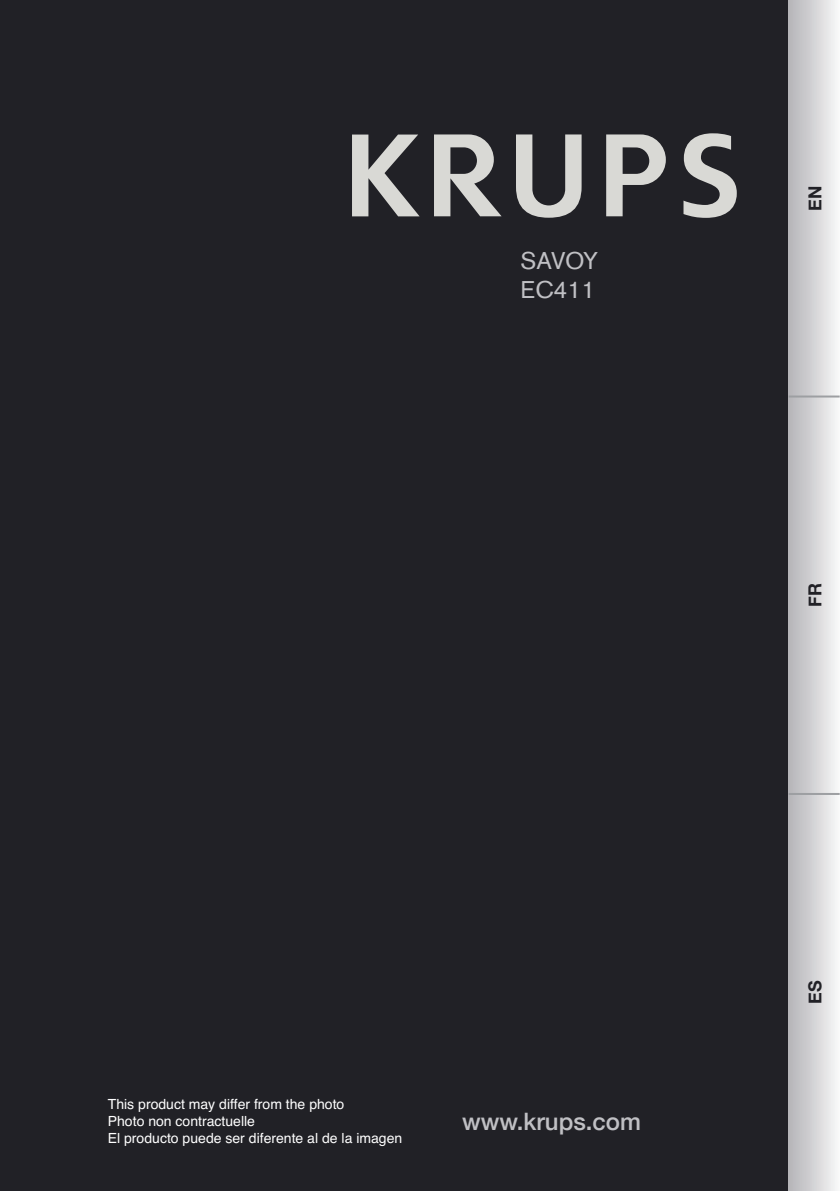
<style>
.page{position:relative;width:840px;height:1191px;background:#fff}
.page>*{position:absolute;margin:0;border:0;box-sizing:border-box;transform-origin:0 0}
.t1{font:500 24px "Helvetica Neue";color:#c0c0c4}
.t2{font:24px/28.8px "Akzidenz Grotesk BE";color:#c0c0c4}
.t3{font:700 18px "Helvetica Neue";color:#212126}
.t4{font:14px/16.8px "Helvetica";color:#fff}
</style>
<div class="page">
<div style="left:0;top:0;width:839px;height:1191px;background:#212126"></div>
<div style="left:788px;top:0;width:51px;height:1191px;background:linear-gradient(to right,#b4b3b7,#f6f6f7)"></div>
<hr style="left:788px;top:395px;width:51px;height:2px;background:#9d9fa2">
<hr style="left:788px;top:793px;width:51px;height:2px;background:#9d9fa2">
<svg style="left:352px;top:135px;width:67px;height:81px"></svg>
<svg style="left:434px;top:134px;width:67px;height:82px"></svg>
<svg style="left:606px;top:134px;width:59px;height:82px"></svg>
<svg style="left:516px;top:134px;width:65px;height:84px"></svg>
<svg style="left:683px;top:133px;width:53px;height:85px"></svg>
<h1 class="t2" style="left:520px;top:248px;width:79px">SAVOY<br>EC411</h1>
<p class="t4" style="left:108px;top:1095px;width:296px">This product may differ from the photo<br>Photo non contractuelle<br>El producto puede ser diferente al de la imagen</p>
<h1 class="t1" style="left:462px;top:1106px;width:180px">www.krups.com</h1>
<p class="t3" style="left:803px;top:211px;width:27px;rotate:-90deg">EN</p>
<p class="t3" style="left:803px;top:607px;width:25px;rotate:-90deg">FR</p>
<p class="t3" style="left:803px;top:1004px;width:25px;rotate:-90deg">ES</p>
</div>
